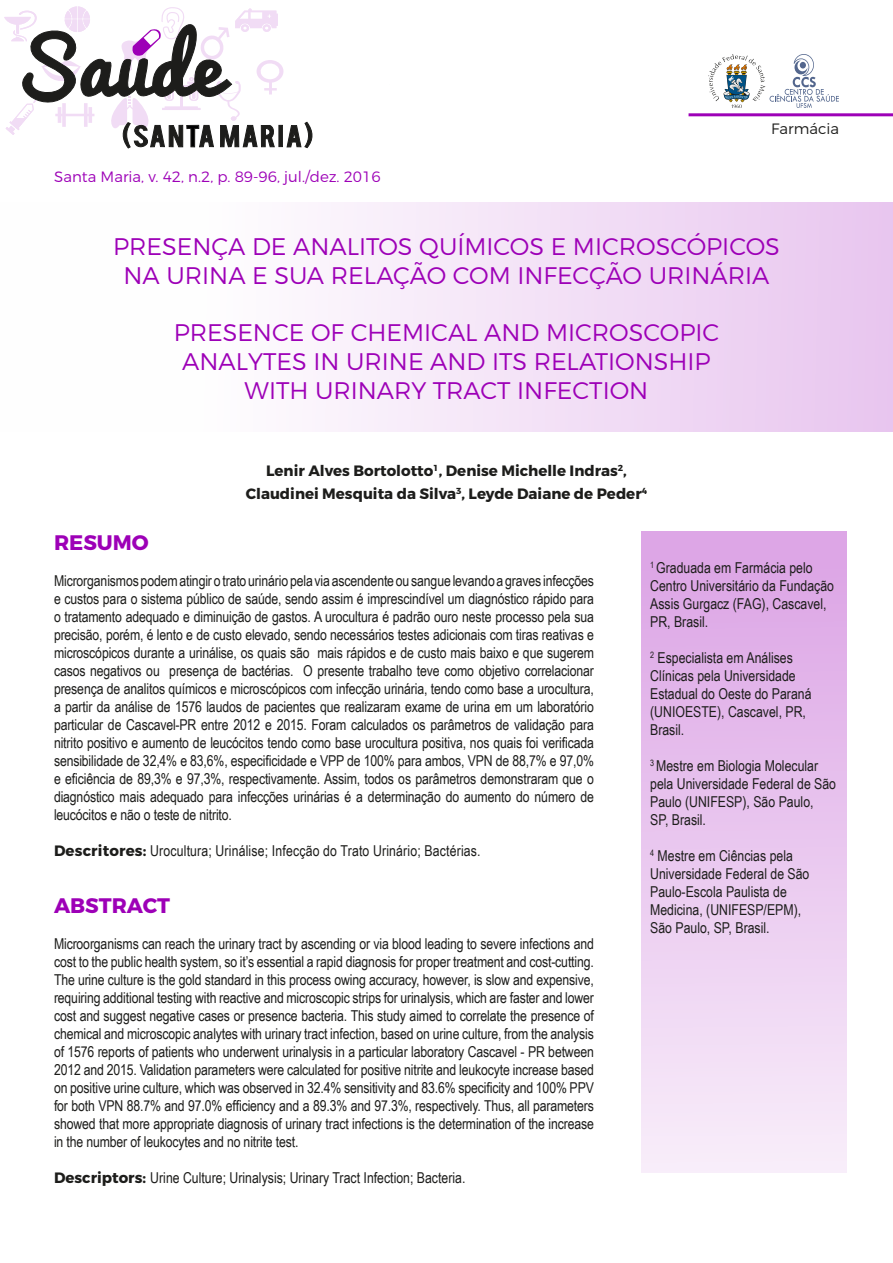
<style>
.page{position:relative;width:893px;height:1263px;background:#fff}
.page>*{position:absolute;margin:0;border:0;box-sizing:border-box;transform-origin:0 0}
.t1{font:300 24px/28.8px "Montserrat";color:#9d00b7;text-align:center}
.t2{font:700 21px "Montserrat";color:#9d00b7}
.t3{font:15px/18px "Arial Narrow";color:#1d1d1b}
.t4{font:700 15px/22.5px "Montserrat";color:#1d1d1b;text-align:center}
.t5{font:300 15px "Montserrat";color:#9d00b7}
.t6{font:300 15px "Montserrat";color:#1d1d1b}
.s1{font-family:"Montserrat";font-weight:700}
</style>
<div class="page">
<div style="left:641px;top:531px;width:205px;height:641px;background:linear-gradient(to bottom,#dba2e5,#f8edfa)"></div>
<div style="left:0;top:202px;width:893px;height:230px;background:linear-gradient(to right,#fff,#e9c8f0)"></div>
<hr style="left:688px;top:113px;width:205px;height:3px;background:#9d00b7">
<svg style="left:708px;top:54px;width:131px;height:54px"></svg>
<svg style="left:4px;top:6px;width:309px;height:142px"></svg>
<p class="t5" style="left:54px;top:167px;width:328px">Santa Maria, v. 42, n.2, p. 89-96, jul./dez. 2016</p>
<p class="t6" style="left:771px;top:119px;width:70px">Farmácia</p>
<h1 class="t1" style="left:113px;top:231px;width:668px">PRESENÇA DE ANALITOS QUÍMICOS E MICROSCÓPICOS<br>NA URINA E SUA RELAÇÃO COM INFECÇÃO URINÁRIA</h1>
<h1 class="t1" style="left:174px;top:318px;width:547px">PRESENCE OF CHEMICAL AND MICROSCOPIC<br>ANALYTES IN URINE AND ITS RELATIONSHIP<br>WITH URINARY TRACT INFECTION</h1>
<p class="t4" style="left:246px;top:460px;width:403px">Lenir Alves Bortolotto<sup>1</sup>, Denise Michelle Indras<sup>2</sup>,<br>Claudinei Mesquita da Silva<sup>3</sup>, Leyde Daiane de Peder<sup>4</sup></p>
<h2 class="t2" style="left:54px;top:529px;width:96px">RESUMO</h2>
<p class="t3" style="left:54px;top:571px;width:541px;text-align:justify">Microrganismos podem atingir o trato urinário pela via ascendente ou sangue levando a graves infecções e custos para o sistema público de saúde, sendo assim é imprescindível um diagnóstico rápido para o tratamento adequado e diminuição de gastos. A urocultura é padrão ouro neste processo pela sua precisão, porém, é lento e de custo elevado, sendo necessários testes adicionais com tiras reativas e microscópicos durante a urinálise, os quais são mais rápidos e de custo mais baixo e que sugerem casos negativos ou presença de bactérias. O presente trabalho teve como objetivo correlacionar presença de analitos químicos e microscópicos com infecção urinária, tendo como base a urocultura, a partir da análise de 1576 laudos de pacientes que realizaram exame de urina em um laboratório particular de Cascavel-PR entre 2012 e 2015. Foram calculados os parâmetros de validação para nitrito positivo e aumento de leucócitos tendo como base urocultura positiva, nos quais foi verificada sensibilidade de 32,4% e 83,6%, especificidade e VPP de 100% para ambos, VPN de 88,7% e 97,0% e eficiência de 89,3% e 97,3%, respectivamente. Assim, todos os parâmetros demonstraram que o diagnóstico mais adequado para infecções urinárias é a determinação do aumento do número de leucócitos e não o teste de nitrito.</p>
<p class="t3" style="left:54px;top:841px;width:428px"><span class="s1">Descritores:</span> Urocultura; Urinálise; Infecção do Trato Urinário; Bactérias.</p>
<h2 class="t2" style="left:54px;top:893px;width:118px">ABSTRACT</h2>
<p class="t3" style="left:54px;top:934px;width:541px;text-align:justify">Microorganisms can reach the urinary tract by ascending or via blood leading to severe infections and cost to the public health system, so it’s essential a rapid diagnosis for proper treatment and cost-cutting.<br>The urine culture is the gold standard in this process owing accuracy, however, is slow and expensive, requiring additional testing with reactive and microscopic strips for urinalysis, which are faster and lower cost and suggest negative cases or presence bacteria. This study aimed to correlate the presence of chemical and microscopic analytes with urinary tract infection, based on urine culture, from the analysis of 1576 reports of patients who underwent urinalysis in a particular laboratory Cascavel - PR between 2012 and 2015. Validation parameters were calculated for positive nitrite and leukocyte increase based on positive urine culture, which was observed in 32.4% sensitivity and 83.6% specificity and 100% PPV for both VPN 88.7% and 97.0% efficiency and a 89.3% and 97.3%, respectively. Thus, all parameters showed that more appropriate diagnosis of urinary tract infections is the determination of the increase in the number of leukocytes and no nitrite test.</p>
<p class="t3" style="left:54px;top:1168px;width:413px"><span class="s1">Descriptors:</span> Urine Culture; Urinalysis; Urinary Tract Infection; Bacteria.</p>
<p class="t3" style="left:650px;top:558px;width:185px"><sup>1</sup> Graduada em Farmácia pelo<br>Centro Universitário da Fundação<br>Assis Gurgacz (FAG), Cascavel,<br>PR, Brasil.</p>
<p class="t3" style="left:650px;top:648px;width:163px"><sup>2</sup> Especialista em Análises<br>Clínicas pela Universidade<br>Estadual do Oeste do Paraná (UNIOESTE), Cascavel, PR,<br>Brasil.</p>
<p class="t3" style="left:650px;top:756px;width:187px"><sup>3</sup> Mestre em Biologia Molecular pela Universidade Federal de São<br>Paulo (UNIFESP), São Paulo,<br>SP, Brasil.</p>
<p class="t3" style="left:650px;top:846px;width:161px"><sup>4</sup> Mestre em Ciências pela<br>Universidade Federal de São<br>Paulo-Escola Paulista de<br>Medicina, (UNIFESP/EPM),<br>São Paulo, SP, Brasil.</p>
</div>
